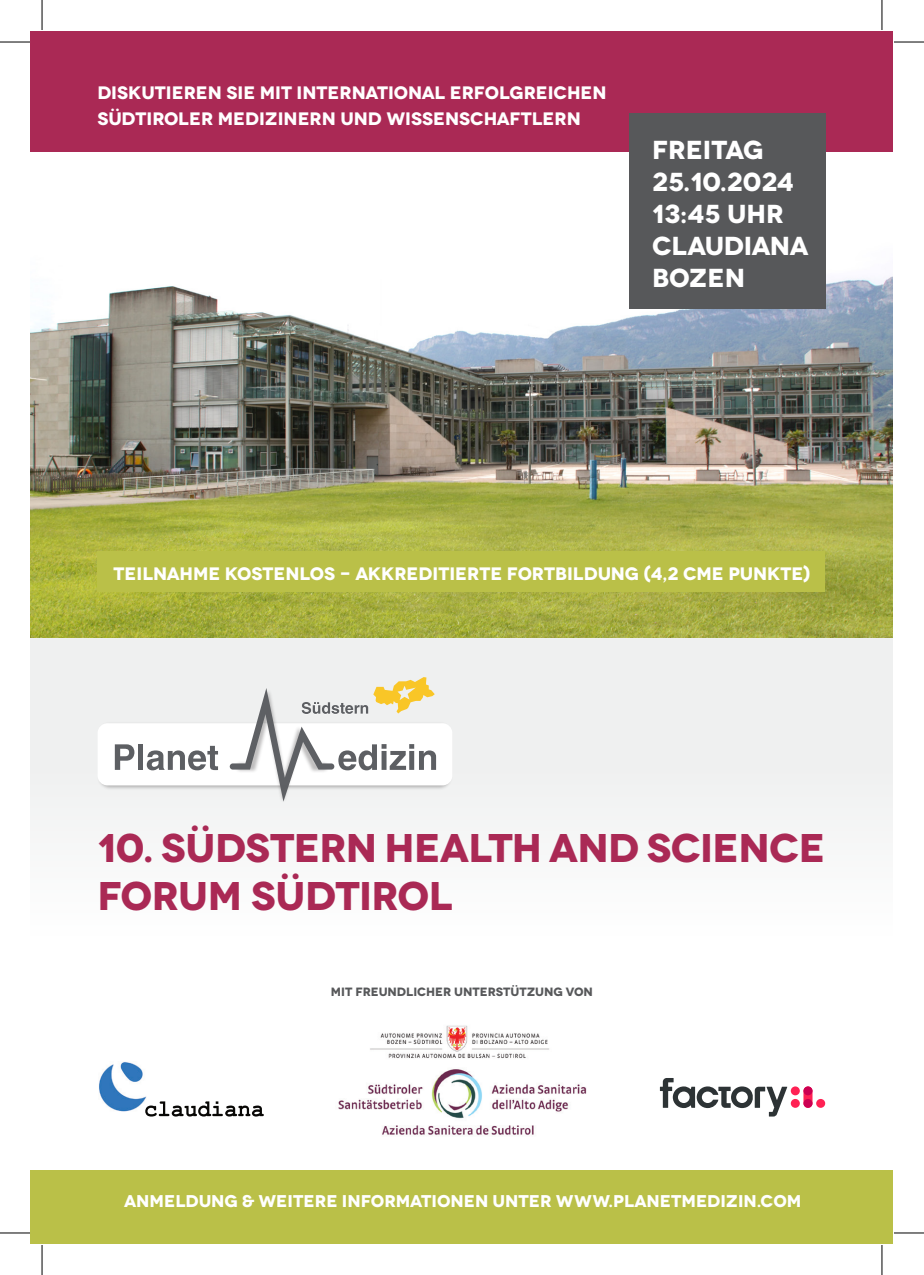
<style>
.page{position:relative;width:924px;height:1275px;background:#fff}
.page>*{position:absolute;margin:0;border:0;box-sizing:border-box;transform-origin:0 0}
.t1{font:700 40px/48px "Novecentowide";letter-spacing:-.015em;color:#aa2955}
.t2{font:700 26px/32px "Novecentowide";color:#fff}
.t3{font:700 18px/26px "Novecentowide";color:#fff}
.t4{font:700 17px "Novecentowide";color:#fff}
.t5{font:700 12px "Novecentowide";color:#57585a}
</style>
<div class="page">
<div style="left:31px;top:310px;width:861px;height:625px;background:#eff0f0"></div>
<div style="left:31px;top:31px;width:861px;height:124px;background:#aa2955"></div>
<img style="left:31px;top:153px;width:861px;height:484px">
<img style="left:100px;top:778px;width:352px;height:11px">
<div style="left:97px;top:723px;width:355px;height:62px;background:#fff;border-radius:10px"></div>
<svg style="left:115px;top:744px;width:19px;height:26px"></svg>
<div style="left:138px;top:744px;width:5px;height:26px;background:#5d5f63"></div>
<svg style="left:147px;top:750px;width:18px;height:20px"></svg>
<img style="left:166px;top:745px;width:118px;height:57px">
<svg style="left:230px;top:677px;width:206px;height:124px"></svg>
<div style="left:629px;top:113px;width:196px;height:196px;background:#57585a"></div>
<div style="left:97px;top:552px;width:727px;height:40px;background:#bac048"></div>
<div style="left:31px;top:1170px;width:861px;height:74px;background:#bac048"></div>
<img style="left:99px;top:1062px;width:47px;height:49px">
<svg style="left:145px;top:1101px;width:119px;height:15px"></svg>
<img style="left:338px;top:1025px;width:249px;height:110px">
<div style="left:790px;top:1099px;width:9px;height:8px;background:#ff2154;border-radius:50%"></div>
<div style="left:790px;top:1086px;width:9px;height:9px;background:#ff2154;border-radius:50%"></div>
<div style="left:803px;top:1086px;width:9px;height:21px;background:#ff2154;border-radius:4px"></div>
<div style="left:803px;top:1086px;width:9px;height:9px;background:#cc0052;border-radius:50%"></div>
<div style="left:803px;top:1099px;width:9px;height:8px;background:#cc0052;border-radius:50%"></div>
<svg style="left:815px;top:1099px;width:9px;height:8px"></svg>
<svg style="left:659px;top:1078px;width:127px;height:38px"></svg>
<hr style="left:0;top:42px;width:30px;height:1px;background:#000">
<hr style="left:893px;top:42px;width:30px;height:1px;background:#000">
<hr style="left:0;top:1232px;width:30px;height:1px;background:#000">
<hr style="left:893px;top:1232px;width:30px;height:1px;background:#000">
<hr style="left:42px;top:0;width:1px;height:30px;background:#000">
<hr style="left:42px;top:1245px;width:1px;height:30px;background:#000">
<hr style="left:881px;top:0;width:1px;height:30px;background:#000">
<hr style="left:881px;top:1245px;width:1px;height:30px;background:#000">
<p class="t3" style="left:97px;top:80px;width:510px">DISKUTIEREN SIE MIT INTERNATIONAL ERFOLGREICHEN<br>SÜDTIROLER MEDIZINERN UND WISSENSCHAFTLERN</p>
<h2 class="t2" style="left:651px;top:134px;width:158px">FREITAG<br>25.10.2024<br>13:45 UHR<br>CLAUDIANA<br>BOZEN</h2>
<p class="t3" style="left:113px;top:560px;width:698px">TEILNAHME KOSTENLOS - AKKREDITIERTE FORTBILDUNG (4,2 CME PUNKTE)</p>
<h1 class="t1" style="left:97px;top:824px;width:729px">10. SÜDSTERN HEALTH AND SCIENCE<br>FORUM SÜDTIROL</h1>
<p class="t5" style="left:331px;top:984px;width:263px">MIT FREUNDLICHER UNTERSTÜTZUNG VON</p>
<p class="t4" style="left:124px;top:1190px;width:678px">ANMELDUNG &amp; WEITERE INFORMATIONEN UNTER WWW.PLANETMEDIZIN.COM</p>
</div>
